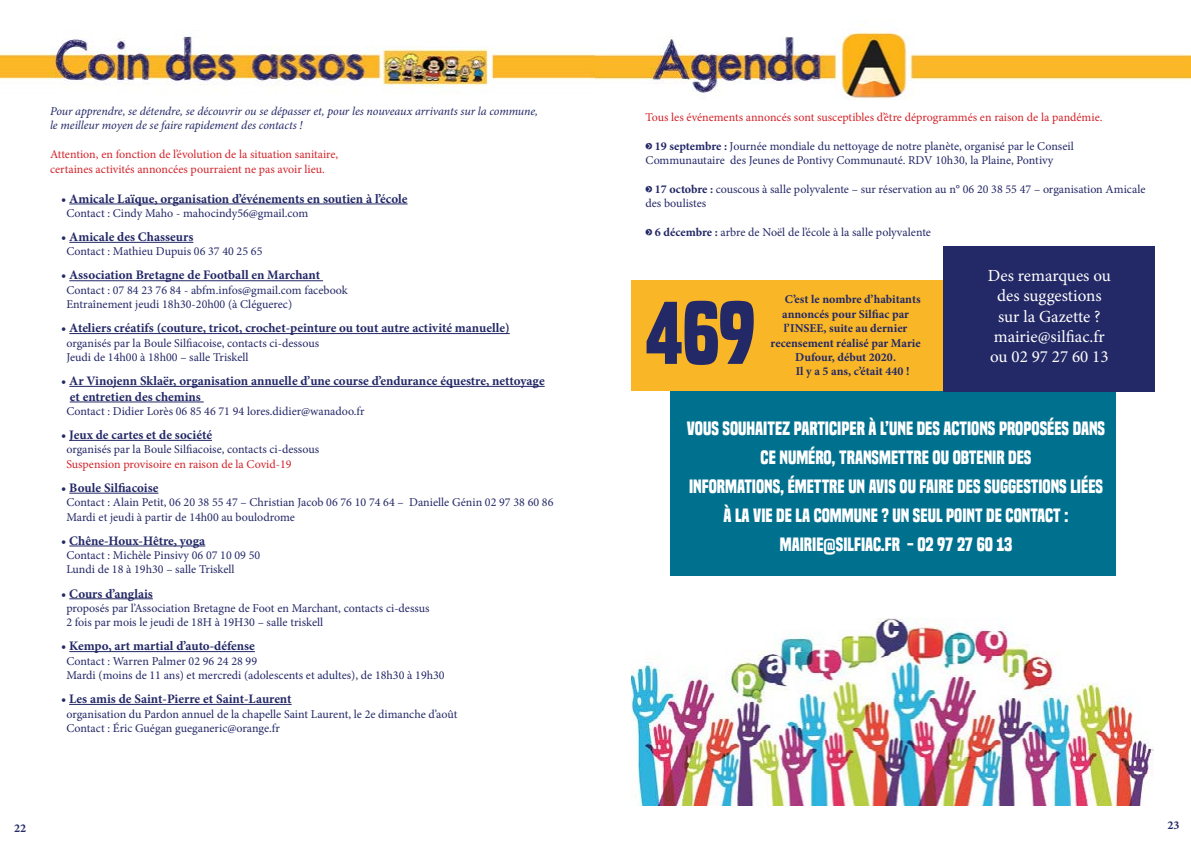
<style>
.page{position:relative;width:1191px;height:842px;background:#fff}
.page>*{position:absolute;margin:0;border:0;box-sizing:border-box;transform-origin:0 0}
.t1{font:700 82px "Built Titling Rg";color:#232866}
.t2{font:700 18px/29px "Built Titling Rg";color:#fff;text-align:center}
.t3{font:17px/20.4px "Minion Pro";color:#fff;text-align:center}
.t4{font:700 13px/15.6px "Minion Pro";color:#232866}
.t5{font:12px/14.4px "Minion Pro";color:#232866}
.t6{font:12px/14.4px "Minion Pro";color:#d2232a}
.t7{font:700 12px "Minion Pro";color:#232866}
.t8{font:italic 12px/14.4px "Minion Pro";letter-spacing:-.005em;color:#232866}
.s1{font-family:"KG Arrows"}
.s2{font-weight:700}
</style>
<div class="page">
<img style="left:0;top:34px;width:595px;height:60px">
<div style="left:670px;top:391px;width:445px;height:184px;background:#00708f"></div>
<hr style="left:69px;top:204px;width:338px;height:1px;background:#232866">
<hr style="left:69px;top:242px;width:124px;height:1px;background:#232866">
<hr style="left:69px;top:280px;width:254px;height:1px;background:#232866">
<hr style="left:69px;top:333px;width:441px;height:1px;background:#232866">
<hr style="left:69px;top:386px;width:475px;height:1px;background:#232866">
<hr style="left:70px;top:402px;width:134px;height:1px;background:#232866">
<hr style="left:69px;top:440px;width:143px;height:1px;background:#232866">
<hr style="left:69px;top:493px;width:89px;height:1px;background:#232866">
<hr style="left:69px;top:546px;width:136px;height:1px;background:#232866">
<hr style="left:69px;top:598px;width:84px;height:1px;background:#232866">
<hr style="left:69px;top:651px;width:186px;height:1px;background:#232866">
<hr style="left:69px;top:704px;width:223px;height:1px;background:#232866">
<img style="left:595px;top:24px;width:596px;height:76px">
<img style="left:631px;top:618px;width:522px;height:188px">
<div style="left:631px;top:280px;width:316px;height:111px;background:#f9b626"></div>
<div style="left:943px;top:246px;width:211px;height:145px;background:#232866"></div>
<p class="t8" style="left:50px;top:104px;width:489px">Pour apprendre, se détendre, se découvrir ou se dépasser et, pour les nouveaux arrivants sur la commune, le meilleur moyen de se faire rapidement des contacts !</p>
<p class="t6" style="left:50px;top:147px;width:290px">Attention, en fonction de l’évolution de la situation sanitaire, certaines activités annoncées pourraient ne pas avoir lieu.</p>
<p class="t4" style="left:61px;top:191px;width:348px">• Amicale Laïque, organisation d’événements en soutien à l’école</p>
<p class="t5" style="left:66px;top:206px;width:244px">Contact : Cindy Maho - mahocindy56@gmail.com</p>
<p class="t4" style="left:61px;top:229px;width:134px">• Amicale des Chasseurs</p>
<p class="t5" style="left:66px;top:244px;width:197px">Contact : Mathieu Dupuis 06 37 40 25 65</p>
<p class="t4" style="left:61px;top:267px;width:260px">• Association Bretagne de Football en Marchant</p>
<p class="t5" style="left:66px;top:283px;width:283px">Contact : 07 84 23 76 84 - abfm.infos@gmail.com facebook<br>Entraînement jeudi 18h30-20h00 (à Cléguerec)</p>
<p class="t4" style="left:61px;top:320px;width:450px">• Ateliers créatifs (couture, tricot, crochet-peinture ou tout autre activité manuelle)</p>
<p class="t5" style="left:66px;top:336px;width:254px">organisés par la Boule Silfiacoise, contacts ci-dessous<br>Jeudi de 14h00 à 18h00 – salle Triskell</p>
<p class="t4" style="left:70px;top:373px;width:476px;text-indent:-8px">• Ar Vinojenn Sklaër, organisation annuelle d’une course d’endurance équestre, nettoyage et entretien des chemins</p>
<p class="t5" style="left:66px;top:404px;width:300px">Contact : Didier Lorès 06 85 46 71 94 lores.didier@wanadoo.fr</p>
<p class="t4" style="left:61px;top:427px;width:152px">• Jeux de cartes et de société</p>
<p class="t5" style="left:66px;top:442px;width:254px">organisés par la Boule Silfiacoise, contacts ci-dessous</p>
<p class="t6" style="left:66px;top:457px;width:227px">Suspension provisoire en raison de la Covid-19</p>
<p class="t4" style="left:61px;top:480px;width:99px">• Boule Silfiacoise</p>
<p class="t5" style="left:66px;top:495px;width:488px">Contact : Alain Petit, 06 20 38 55 47 – Christian Jacob 06 76 10 74 64 – Danielle Génin 02 97 38 60 86<br>Mardi et jeudi à partir de 14h00 au boulodrome</p>
<p class="t4" style="left:61px;top:533px;width:145px">• Chêne-Houx-Hêtre, yoga</p>
<p class="t5" style="left:66px;top:548px;width:195px">Contact : Michèle Pinsivy 06 07 10 09 50<br>Lundi de 18 à 19h30 – salle Triskell</p>
<p class="t4" style="left:61px;top:585px;width:93px">• Cours d’anglais</p>
<p class="t5" style="left:66px;top:601px;width:365px">proposés par l’Association Bretagne de Foot en Marchant, contacts ci-dessus<br>2 fois par mois le jeudi de 18H à 19H30 – salle triskell</p>
<p class="t4" style="left:61px;top:638px;width:195px">• Kempo, art martial d’auto-défense</p>
<p class="t5" style="left:66px;top:654px;width:380px">Contact : Warren Palmer 02 96 24 28 99<br>Mardi (moins de 11 ans) et mercredi (adolescents et adultes), de 18h30 à 19h30</p>
<p class="t4" style="left:61px;top:691px;width:232px">• Les amis de Saint-Pierre et Saint-Laurent</p>
<p class="t5" style="left:66px;top:706px;width:392px">organisation du Pardon annuel de la chapelle Saint Laurent, le 2e dimanche d’août<br>Contact : Éric Guégan gueganeric@orange.fr</p>
<p class="t6" style="left:645px;top:110px;width:458px">Tous les événements annoncés sont susceptibles d’être déprogrammés en raison de la pandémie.</p>
<p class="t5" style="left:645px;top:139px;width:430px"><span class="s1">u</span> <span class="s2">19 septembre :</span> Journée mondiale du nettoyage de notre planète, organisé par le Conseil<br>Communautaire des Jeunes de Pontivy Communauté. RDV 10h30, la Plaine, Pontivy</p>
<p class="t5" style="left:645px;top:182px;width:501px"><span class="s1">u</span> <span class="s2">17 octobre :</span> couscous à salle polyvalente – sur réservation au n° 06 20 38 55 47 – organisation Amicale des boulistes</p>
<p class="t5" style="left:645px;top:225px;width:287px"><span class="s1">u</span> <span class="s2">6 décembre :</span> arbre de Noël de l’école à la salle polyvalente</p>
<h1 class="t1" style="left:645px;top:285px;width:111px">469</h1>
<p class="t7" style="left:784px;top:291px;width:137px">C’est le nombre d’habitants</p>
<p class="t7" style="left:782px;top:306px;width:128px">annoncés pour Silfiac par</p>
<p class="t7" style="left:784px;top:320px;width:125px">l’INSEE, suite au dernier</p>
<p class="t7" style="left:770px;top:334px;width:152px">recensement réalisé par Marie</p>
<p class="t7" style="left:795px;top:349px;width:102px">Dufour, début 2020.</p>
<p class="t7" style="left:795px;top:363px;width:115px">Il y a 5 ans, c’était 440 !</p>
<h3 class="t3" style="left:988px;top:265px;width:124px">Des remarques ou des suggestions sur la Gazette ? mairie@silfiac.fr ou 02 97 27 60 13</h3>
<p class="t2" style="left:687px;top:414px;width:420px">VOUS SOUHAITEZ PARTICIPER À L’UNE DES ACTIONS PROPOSÉES DANS CE NUMÉRO, TRANSMETTRE OU OBTENIR DES<br>INFORMATIONS, ÉMETTRE UN AVIS OU FAIRE DES SUGGESTIONS LIÉES À LA VIE DE LA COMMUNE ? UN SEUL POINT DE CONTACT :<br>MAIRIE@SILFIAC.FR - 02 97 27 60 13</p>
<p class="t7" style="left:14px;top:819px;width:13px">22</p>
<p class="t7" style="left:1167px;top:816px;width:13px">23</p>
</div>
